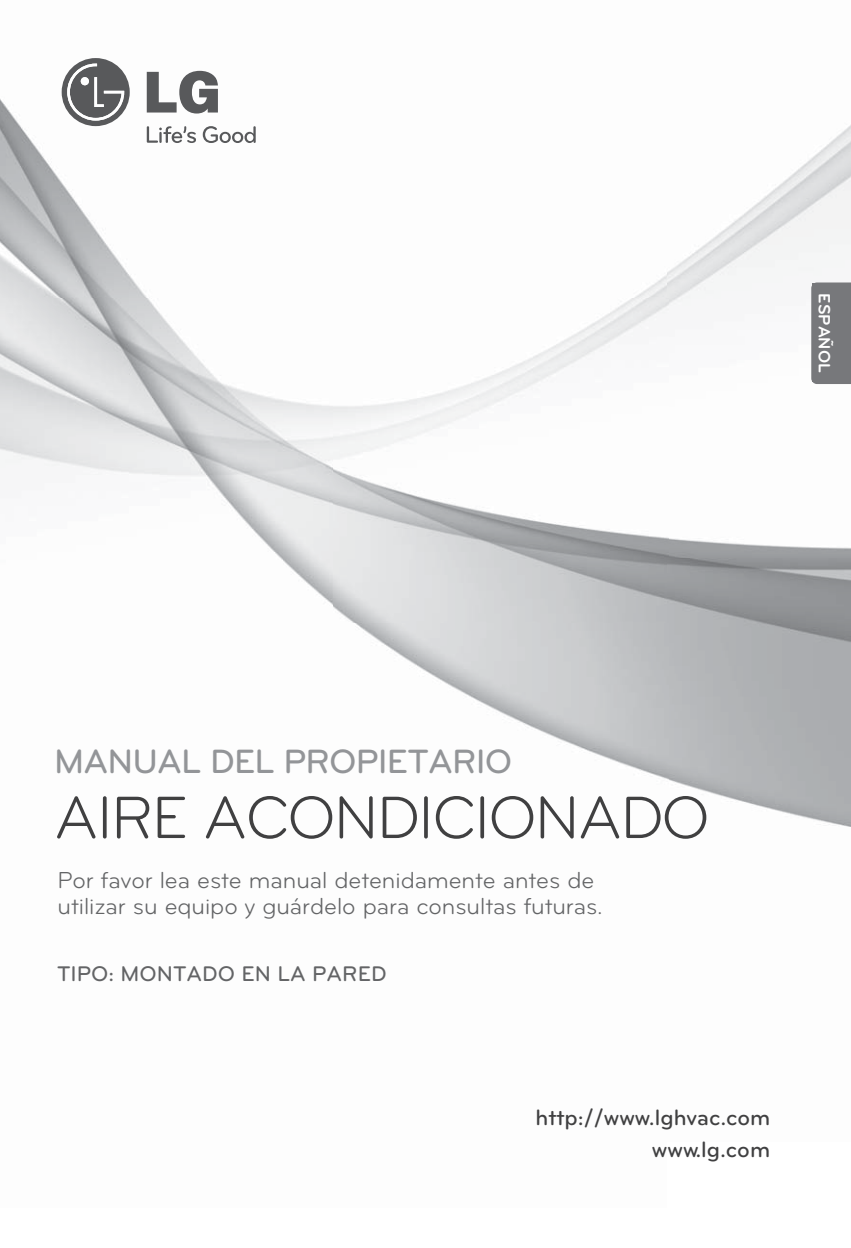
<style>
.page{position:relative;width:851px;height:1248px;background:#fff}
.page>*{position:absolute;margin:0;border:0;box-sizing:border-box;transform-origin:0 0}
.t1{font:62px "Bryant LG";letter-spacing:-.03em;color:#404041}
.t2{font:500 35px "Bryant LG";letter-spacing:-.025em;color:#939598}
.t3{font:24px/26px "Bryant LG";letter-spacing:-.005em;color:#636466}
.t4{font:500 23px "Bryant LG";color:#404041}
.t5{font:500 22px "Bryant LG";color:#636466}
.t6{font:700 17px "Bryant LG";color:#fff}
</style>
<div class="page">
<img style="left:0;top:70px;width:850px;height:757px">
<svg style="left:147px;top:126px;width:49px;height:17px"></svg>
<svg style="left:203px;top:126px;width:53px;height:17px"></svg>
<svg style="left:147px;top:71px;width:71px;height:42px"></svg>
<svg style="left:62px;top:58px;width:68px;height:68px"></svg>
<svg style="left:811px;top:282px;width:39px;height:102px;background:#7b7c7f"></svg>
<div style="left:812px;top:284px;width:23px;height:98px;background:#77787b"></div>
<p class="t6" style="left:834px;top:293px;width:80px;rotate:90deg">ESPAÑOL</p>
<h2 class="t2" style="left:54px;top:740px;width:460px">MANUAL DEL PROPIETARIO</h2>
<h1 class="t1" style="left:54px;top:793px;width:657px">AIRE ACONDICIONADO</h1>
<p class="t3" style="left:58px;top:869px;width:546px">Por favor lea este manual detenidamente antes de utilizar su equipo y guárdelo para consultas futuras.</p>
<p class="t5" style="left:57px;top:960px;width:331px">TIPO: MONTADO EN LA PARED</p>
<p class="t4" style="left:535px;top:1103px;width:236px">http://www.lghvac.com</p>
<p class="t4" style="left:651px;top:1135px;width:120px">www.lg.com</p>
</div>
